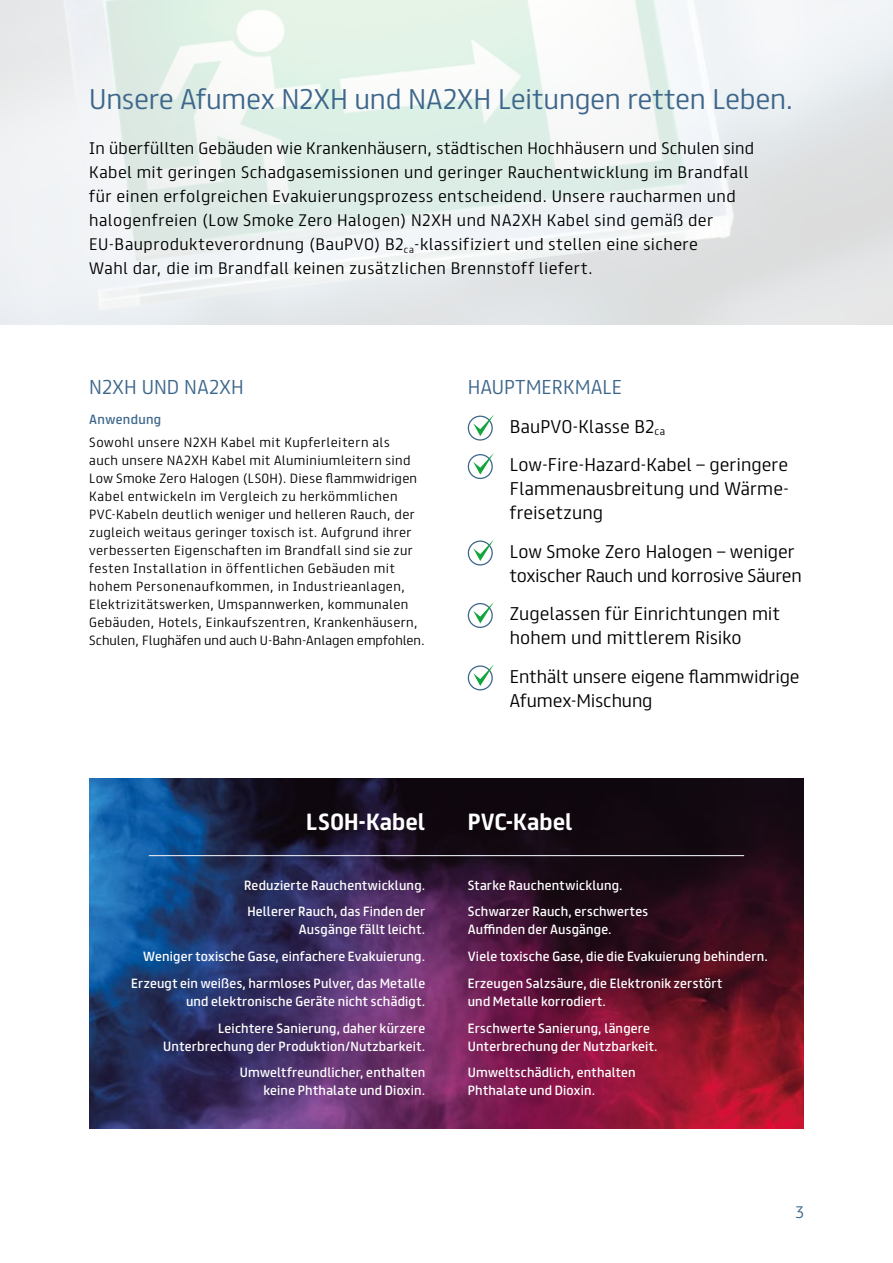
<style>
.page{position:relative;width:893px;height:1263px;background:#fff}
.page>*{position:absolute;margin:0;border:0;box-sizing:border-box;transform-origin:0 0}
.t1{font:300 25.5px "FS Truman";letter-spacing:-.01em;color:#3d668b}
.t2{font:700 21px "FS Truman";letter-spacing:.005em;color:#fff}
.t3{font:300 18px "FS Truman";letter-spacing:.015em;color:#3d668b}
.t4{font:300 16.5px/24px "FS Truman";letter-spacing:.005em;color:#000}
.t5{font:300 15px/24px "FS Truman";letter-spacing:.03em;color:#000}
.t6{font:300 15px "FS Truman";color:#3d668b}
.t7{font:12px/18px "FS Truman";letter-spacing:.015em;color:#fff;text-align:right}
.t8{font:300 12px/18px "FS Truman";letter-spacing:.035em;color:#000}
.t9{font:12px "FS Truman";letter-spacing:.03em;color:#3d668b}
</style>
<div class="page">
<div style="left:468px;top:416px;width:25px;height:25px;border:1px solid #3d668b;border-radius:50%"></div>
<svg style="left:473px;top:414px;width:21px;height:22px"></svg>
<div style="left:468px;top:454px;width:25px;height:25px;border:1px solid #3d668b;border-radius:50%"></div>
<svg style="left:473px;top:453px;width:21px;height:21px"></svg>
<div style="left:468px;top:540px;width:25px;height:25px;border:1px solid #3d668b;border-radius:50%"></div>
<svg style="left:473px;top:539px;width:21px;height:22px"></svg>
<div style="left:468px;top:603px;width:25px;height:25px;border:1px solid #3d668b;border-radius:50%"></div>
<svg style="left:473px;top:602px;width:21px;height:21px"></svg>
<div style="left:468px;top:665px;width:25px;height:25px;border:1px solid #3d668b;border-radius:50%"></div>
<svg style="left:473px;top:664px;width:21px;height:22px"></svg>
<img style="left:0;top:0;width:893px;height:324px">
<img style="left:89px;top:778px;width:715px;height:350px">
<hr style="left:149px;top:855px;width:595px;height:1px;background:#e2e4ed">
<h1 class="t1" style="left:89px;top:77px;width:706px">Unsere Afumex N2XH und NA2XH Leitungen retten Leben.</h1>
<p class="t5" style="left:89px;top:135px;width:666px">In überfüllten Gebäuden wie Krankenhäusern, städtischen Hochhäusern und Schulen sind Kabel mit geringen Schadgasemissionen und geringer Rauchentwicklung im Brandfall für einen erfolgreichen Evakuierungsprozess entscheidend. Unsere raucharmen und halogenfreien (Low Smoke Zero Halogen) N2XH und NA2XH Kabel sind gemäß der EU-Bauprodukteverordnung (BauPVO) B2<sub>ca</sub>-klassifiziert und stellen eine sichere<br>Wahl dar, die im Brandfall keinen zusätzlichen Brennstoff liefert.</p>
<h3 class="t3" style="left:89px;top:371px;width:156px">N2XH UND NA2XH</h3>
<p class="t9" style="left:89px;top:409px;width:73px">Anwendung</p>
<p class="t8" style="left:89px;top:432px;width:337px">Sowohl unsere N2XH Kabel mit Kupferleitern als<br>auch unsere NA2XH Kabel mit Aluminiumleitern sind Low Smoke Zero Halogen (LS0H). Diese flammwidrigen Kabel entwickeln im Vergleich zu herkömmlichen PVC-Kabeln deutlich weniger und helleren Rauch, der zugleich weitaus geringer toxisch ist. Aufgrund ihrer verbesserten Eigenschaften im Brandfall sind sie zur festen Installation in öffentlichen Gebäuden mit hohem Personenaufkommen, in Industrieanlagen, Elektrizitätswerken, Umspannwerken, kommunalen Gebäuden, Hotels, Einkaufszentren, Krankenhäusern, Schulen, Flughäfen und auch U-Bahn-Anlagen empfohlen.</p>
<h3 class="t3" style="left:468px;top:371px;width:156px">HAUPTMERKMALE</h3>
<h3 class="t4" style="left:510px;top:413px;width:157px">BauPVO-Klasse B2<sub>ca</sub></h3>
<h3 class="t4" style="left:510px;top:451px;width:281px;text-align:justify">Low-Fire-Hazard-Kabel – geringere Flammenausbreitung und Wärme&shy;freisetzung</h3>
<h3 class="t4" style="left:510px;top:538px;width:293px">Low Smoke Zero Halogen – weniger toxischer Rauch und korrosive Säuren</h3>
<h3 class="t4" style="left:510px;top:600px;width:272px">Zugelassen für Einrichtungen mit hohem und mittlerem Risiko</h3>
<h3 class="t4" style="left:510px;top:663px;width:291px">Enthält unsere eigene flammwidrige<br>Afumex-Mischung</h3>
<h2 class="t2" style="left:306px;top:804px;width:120px">LS0H-Kabel</h2>
<h2 class="t2" style="left:468px;top:804px;width:106px">PVC-Kabel</h2>
<p class="t7" style="left:244px;top:875px;width:183px">Reduzierte Rauchentwicklung.</p>
<p class="t7" style="left:247px;top:902px;width:179px">Hellerer Rauch, das Finden der<br>Ausgänge fällt leicht.</p>
<p class="t7" style="left:143px;top:946px;width:284px">Weniger toxische Gase, einfachere Evakuierung.</p>
<p class="t7" style="left:131px;top:973px;width:295px">Erzeugt ein weißes, harmloses Pulver, das Metalle und elektronische Geräte nicht schädigt.</p>
<p class="t7" style="left:163px;top:1018px;width:263px">Leichtere Sanierung, daher kürzere<br>Unterbrechung der Produktion/Nutzbarkeit.</p>
<p class="t7" style="left:240px;top:1063px;width:187px">Umweltfreundlicher, enthalten keine Phthalate und Dioxin.</p>
<p class="t7" style="left:468px;top:875px;width:156px">Starke Rauchentwicklung.</p>
<p class="t7" style="left:468px;top:902px;width:182px;text-align:left">Schwarzer Rauch, erschwertes<br>Auffinden der Ausgänge.</p>
<p class="t7" style="left:468px;top:946px;width:302px">Viele toxische Gase, die die Evakuierung behindern.</p>
<p class="t7" style="left:468px;top:973px;width:256px;text-align:left">Erzeugen Salzsäure, die Elektronik zerstört und Metalle korrodiert.</p>
<p class="t7" style="left:468px;top:1018px;width:191px;text-align:left">Erschwerte Sanierung, längere<br>Unterbrechung der Nutzbarkeit.</p>
<p class="t7" style="left:468px;top:1063px;width:169px;text-align:left">Umweltschädlich, enthalten<br>Phthalate und Dioxin.</p>
<p class="t6" style="left:795px;top:1199px;width:10px">3</p>
</div>
